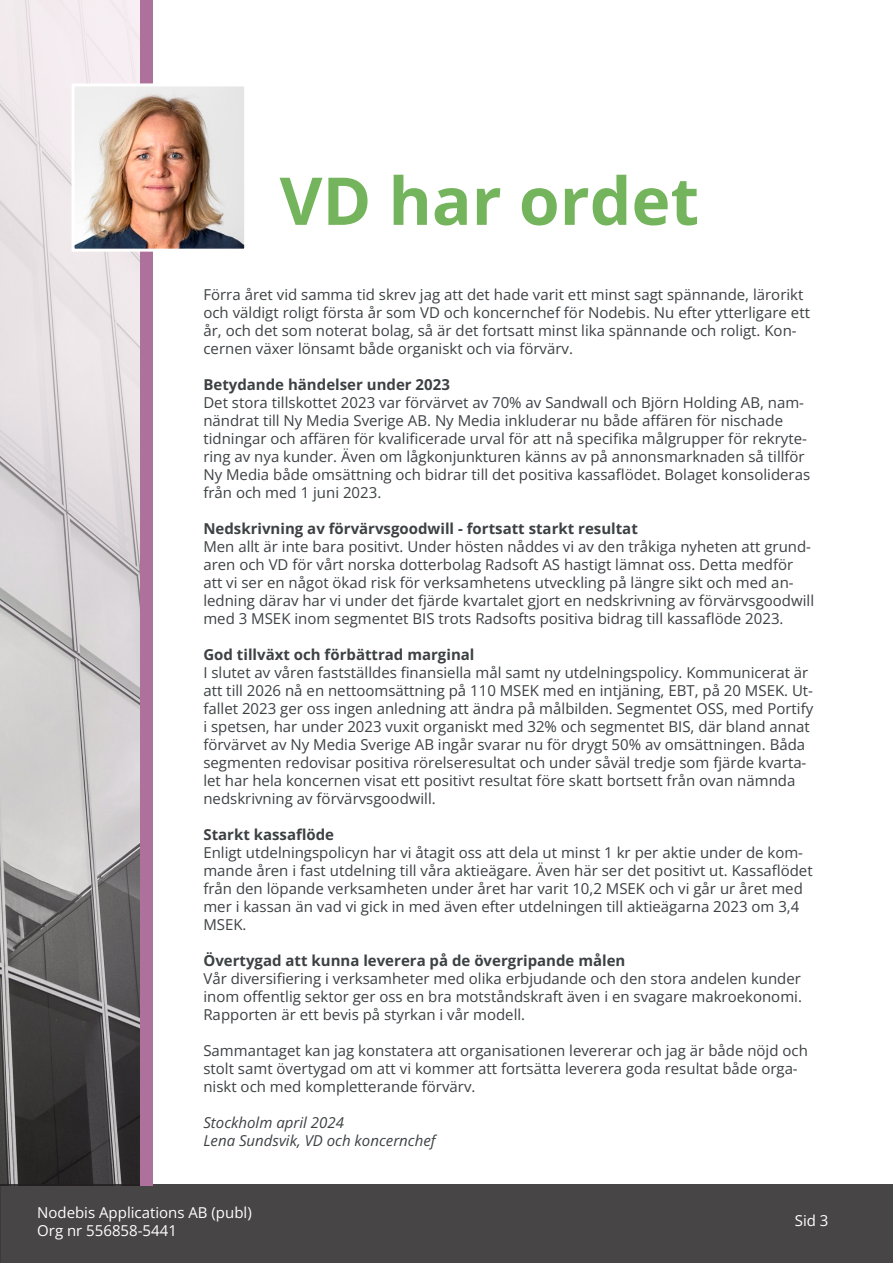
<style>
.page{position:relative;width:893px;height:1263px;background:#fff}
.page>*{position:absolute;margin:0;border:0;box-sizing:border-box;transform-origin:0 0}
.t1{font:700 66px "Open Sans";color:#74b45c}
.Styckeformat_1_Dark{font:15px/18px "Open Sans";color:#3c4143}
.Styckeformat_1_Dark-2{font:700 15px "Open Sans";color:#3c4143}
.t2{font:15px/18px "Open Sans";color:#fff}
.Styckeformat_1_Dark-3{font:italic 15px "Open Sans";color:#3c4143}
</style>
<div class="page">
<img style="left:0;top:0;width:140px;height:1184px">
<div style="left:0;top:1184px;width:893px;height:79px;background:#484546"></div>
<div style="left:140px;top:0;width:13px;height:1185px;background:#ad719c"></div>
<img style="left:76px;top:87px;width:167px;height:161px">
<div style="left:72px;top:83px;width:175px;height:169px;border:3px solid #fff"></div>
<h1 class="t1" style="left:280px;top:154px;width:421px">VD har ordet</h1>
<p class="Styckeformat_1_Dark" style="left:203px;top:285px;width:608px">Förra året vid samma tid skrev jag att det hade varit ett minst sagt spännande, lärorikt och väldigt roligt första år som VD och koncernchef för Nodebis. Nu efter ytterligare ett år, och det som noterat bolag, så är det fortsatt minst lika spännande och roligt. Kon&shy;cernen växer lönsamt både organiskt och via förvärv.</p>
<p class="Styckeformat_1_Dark-2" style="left:203px;top:374px;width:248px">Betydande händelser under 2023</p>
<p class="Styckeformat_1_Dark" style="left:203px;top:393px;width:608px">Det stora tillskottet 2023 var förvärvet av 70% av Sandwall och Björn Holding AB, nam&shy;nändrat till Ny Media Sverige AB. Ny Media inkluderar nu både affären för nischade tidningar och affären för kvalificerade urval för att nå specifika målgrupper för rekryte&shy;ring av nya kunder. Även om lågkonjunkturen känns av på annonsmarknaden så tillför Ny Media både omsättning och bidrar till det positiva kassaflödet. Bolaget konsolideras från och med 1 juni 2023.</p>
<p class="Styckeformat_1_Dark-2" style="left:203px;top:518px;width:436px">Nedskrivning av förvärvsgoodwill - fortsatt starkt resultat</p>
<p class="Styckeformat_1_Dark" style="left:203px;top:537px;width:612px">Men allt är inte bara positivt. Under hösten nåddes vi av den tråkiga nyheten att grund&shy;aren och VD för vårt norska dotterbolag Radsoft AS hastigt lämnat oss. Detta medför att vi ser en något ökad risk för verksamhetens utveckling på längre sikt och med an&shy;ledning därav har vi under det fjärde kvartalet gjort en nedskrivning av förvärvsgoodwill med 3 MSEK inom segmentet BIS trots Radsofts positiva bidrag till kassaflöde 2023.</p>
<p class="Styckeformat_1_Dark-2" style="left:203px;top:644px;width:273px">God tillväxt och förbättrad marginal</p>
<p class="Styckeformat_1_Dark" style="left:203px;top:663px;width:611px">I slutet av våren fastställdes finansiella mål samt ny utdelningspolicy. Kommunicerat är att till 2026 nå en nettoomsättning på 110 MSEK med en intjäning, EBT, på 20 MSEK. Ut&shy;fallet 2023 ger oss ingen anledning att ändra på målbilden. Segmentet OSS, med Portify i spetsen, har under 2023 vuxit organiskt med 32% och segmentet BIS, där bland annat förvärvet av Ny Media Sverige AB ingår svarar nu för drygt 50% av omsättningen. Båda segmenten redovisar positiva rörelseresultat och under såväl tredje som fjärde kvarta&shy;let har hela koncernen visat ett positivt resultat före skatt bortsett från ovan nämnda nedskrivning av förvärvsgoodwill.</p>
<p class="Styckeformat_1_Dark-2" style="left:203px;top:824px;width:132px">Starkt kassaflöde</p>
<p class="Styckeformat_1_Dark" style="left:203px;top:843px;width:611px">Enligt utdelningspolicyn har vi åtagit oss att dela ut minst 1 kr per aktie under de kom&shy;mande åren i fast utdelning till våra aktieägare. Även här ser det positivt ut. Kassaflödet från den löpande verksamheten under året har varit 10,2 MSEK och vi går ur året med mer i kassan än vad vi gick in med även efter utdelningen till aktieägarna 2023 om 3,4<br>MSEK.</p>
<p class="Styckeformat_1_Dark-2" style="left:203px;top:950px;width:424px">Övertygad att kunna leverera på de övergripande målen</p>
<p class="Styckeformat_1_Dark" style="left:203px;top:969px;width:600px;text-align:justify">Vår diversifiering i verksamheter med olika erbjudande och den stora andelen kunder inom offentlig sektor ger oss en bra motståndskraft även i en svagare makroekonomi.<br>Rapporten är ett bevis på styrkan i vår modell.</p>
<p class="Styckeformat_1_Dark" style="left:203px;top:1041px;width:606px">Sammantaget kan jag konstatera att organisationen levererar och jag är både nöjd och stolt samt övertygad om att vi kommer att fortsätta leverera goda resultat både orga&shy;niskt och med kompletterande förvärv.</p>
<p class="Styckeformat_1_Dark-3" style="left:203px;top:1112px;width:142px">Stockholm april 2024</p>
<p class="Styckeformat_1_Dark-3" style="left:203px;top:1130px;width:234px">Lena Sundsvik, VD och koncernchef</p>
<p class="t2" style="left:37px;top:1204px;width:216px">Nodebis Applications AB (publ)<br>Org nr 556858-5441</p>
<p class="t2" style="left:795px;top:1211px;width:35px">Sid 3</p>
</div>
